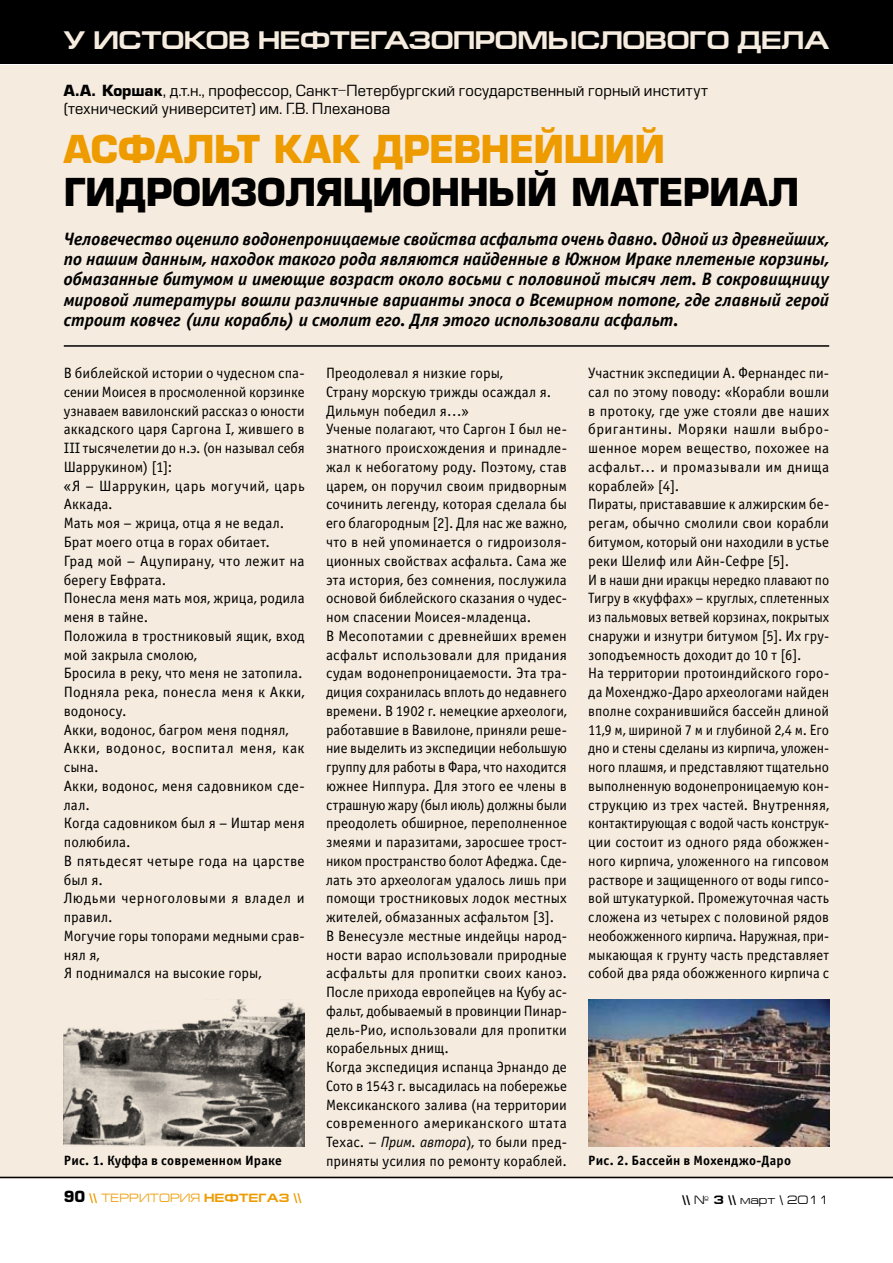
<style>
.page{position:relative;width:893px;height:1263px;background:#fff}
.page>*{position:absolute;margin:0;border:0;box-sizing:border-box;transform-origin:0 0}
.t1{font:700 37.5px "Europe";letter-spacing:-.01em;color:#000}
.t2{font:700 37.5px "Europe";letter-spacing:-.02em;color:#ee9b00}
.t3{font:700 25.5px "Europe Ext";letter-spacing:-.025em;color:#f5ebde}
.t4{font:italic 700 18px/20.2px "Officina Sans C";letter-spacing:-.005em;color:#000;text-align:justify}
.t5{font:15px/18.8px "Officina Sans C";letter-spacing:.005em;color:#000}
.t6{font:500 15px/18px "Europe";letter-spacing:.01em;color:#000}
.t7{font:700 13.5px "Officina Sans C";letter-spacing:.015em;color:#000}
.t8{font:700 12px "Europe Ext";color:#ee9b00}
.t9{font:12px "Europe Ext";color:#000}
.s1{font-weight:700}
.s2{font-style:italic}
.s3{font-family:"Europe";font-size:15px;color:#000}
.s4{font-weight:400}
</style>
<div class="page">
<div style="left:0;top:65px;width:893px;height:1113px;background:#f5ebde"></div>
<div style="left:0;top:0;width:893px;height:64px;background:#000"></div>
<hr style="left:0;top:1177px;width:893px;height:1px;background:#000">
<hr style="left:64px;top:345px;width:765px;height:2px;background:#000">
<img style="left:64px;top:999px;width:241px;height:148px">
<img style="left:588px;top:999px;width:241px;height:148px">
<h2 class="t3" style="left:64px;top:26px;width:217px">У истоков нефтегаз</h2>
<h2 class="t3" style="left:430px;top:26px;width:400px">опромыслового дела</h2>
<p class="t6" style="left:64px;top:83px;width:646px"><span class="s1">А.А. Коршак</span>, д.т.н., профессор, Санкт-Петербургский государственный горный институт (технический университет) им. Г.В. Плеханова</p>
<h1 class="t2" style="left:64px;top:127px;width:603px">Асфальт как древнейший</h1>
<h1 class="t1" style="left:64px;top:170px;width:737px">гидроизоляционный материал</h1>
<p class="t4" style="left:64px;top:229px;width:767px">Человечество оценило водонепроницаемые свойства асфальта очень давно. Одной из древнейших, по нашим данным, находок такого рода являются найденные в Южном Ираке плетеные корзины, обмазанные битумом и имеющие возраст около восьми с половиной тысяч лет. В сокровищницу мировой литературы вошли различные варианты эпоса о Всемирном потопе, где главный герой строит ковчег (или корабль) и смолит его. Для этого использовали асфальт.</p>
<p class="t5" style="left:64px;top:364px;width:242px">В библейской истории о чудесном спа&shy;сении Моисея в просмоленной корзинке узнаваем вавилонский рассказ о юности аккадского царя Саргона I, жившего в<br>III тысячелетии до н.э. (он называл себя<br>Шаррукином) [1]:<br>«Я – Шаррукин, царь могучий, царь<br>Аккада.<br>Мать моя – жрица, отца я не ведал.<br>Брат моего отца в горах обитает.<br>Град мой – Ацупирану, что лежит на берегу Евфрата.<br>Понесла меня мать моя, жрица, родила меня в тайне.<br>Положила в тростниковый ящик, вход мой закрыла смолою,<br>Бросила в реку, что меня не затопила.<br>Подняла река, понесла меня к Акки, водоносу.<br>Акки, водонос, багром меня поднял,<br>Акки, водонос, воспитал меня, как сына.<br>Акки, водонос, меня садовником сде&shy;лал.<br>Когда садовником был я – Иштар меня полюбила.<br>В пятьдесят четыре года на царстве был я.<br>Людьми черноголовыми я владел и правил.<br>Могучие горы топорами медными срав&shy;нял я,<br>Я поднимался на высокие горы,</p>
<p class="t5" style="left:326px;top:364px;width:243px">Преодолевал я низкие горы,<br>Страну морскую трижды осаждал я.<br>Дильмун победил я…»<br>Ученые полагают, что Саргон I был не&shy;знатного происхождения и принадле&shy;жал к небогатому роду. Поэтому, став царем, он поручил своим придворным сочинить легенду, которая сделала бы его благородным [2]. Для нас же важно, что в ней упоминается о гидроизоля&shy;ционных свойствах асфальта. Сама же эта история, без сомнения, послужила основой библейского сказания о чудес&shy;ном спасении Моисея-младенца.<br>В Месопотамии с древнейших времен асфальт использовали для придания судам водонепроницаемости. Эта тра&shy;диция сохранилась вплоть до недавнего времени. В 1902 г. немецкие археологи, работавшие в Вавилоне, приняли реше&shy;ние выделить из экспедиции небольшую группу для работы в Фара, что находится южнее Ниппура. Для этого ее члены в страшную жару (был июль) должны были преодолеть обширное, переполненное змеями и паразитами, заросшее трост&shy;ником пространство болот Афеджа. Сде&shy;лать это археологам удалось лишь при помощи тростниковых лодок местных жителей, обмазанных асфальтом [3].<br>В Венесуэле местные индейцы народ&shy;ности варао использовали природные асфальты для пропитки своих каноэ.<br>После прихода европейцев на Кубу ас&shy;фальт, добываемый в провинции Пинар&shy;дель-Рио, использовали для пропитки корабельных днищ.<br>Когда экспедиция испанца Эрнандо де Сото в 1543 г. высадилась на побережье Мексиканского залива (на территории современного американского штата Техас. – <span class="s2">Прим. автора</span>), то были пред&shy;приняты усилия по ремонту кораблей.</p>
<p class="t5" style="left:588px;top:364px;width:242px">Участник экспедиции А. Фернандес пи&shy;сал по этому поводу: «Корабли вошли в протоку, где уже стояли две наших бригантины. Моряки нашли выбро&shy;шенное морем вещество, похожее на асфальт… и промазывали им днища кораблей» [4].<br>Пираты, пристававшие к алжирским бе&shy;регам, обычно смолили свои корабли битумом, который они находили в устье реки Шелиф или Айн-Сефре [5].<br>И в наши дни иракцы нередко плавают по Тигру в «куффах» – круглых, сплетенных из пальмовых ветвей корзинах, покрытых снаружи и изнутри битумом [5]. Их гру&shy;зоподъемность доходит до 10 т [6].<br>На территории протоиндийского горо&shy;да Мохенджо-Даро археологами найден вполне сохранившийся бассейн длиной 11,9 м, шириной 7 м и глубиной 2,4 м. Его дно и стены сделаны из кирпича, уложен&shy;ного плашмя, и представляют тщательно выполненную водонепроницаемую кон&shy;струкцию из трех частей. Внутренняя, контактирующая с водой часть конструк&shy;ции состоит из одного ряда обожжен&shy;ного кирпича, уложенного на гипсовом растворе и защищенного от воды гипсо&shy;вой штукатуркой. Промежуточная часть сложена из четырех с половиной рядов необожженного кирпича. Наружная, при&shy;мыкающая к грунту часть представляет собой два ряда обожженного кирпича с</p>
<p class="t7" style="left:64px;top:1153px;width:220px">Рис. 1. Куффа в современном Ираке</p>
<p class="t7" style="left:588px;top:1153px;width:204px">Рис. 2. Бассейн в Мохенджо-Даро</p>
<p class="t8" style="left:64px;top:1191px;width:239px"><span class="s3">90</span> \\ <span class="s4">ТЕРРИТОРИЯ</span> НЕФТЕГАЗ \\</p>
<p class="t9" style="left:682px;top:1193px;width:148px"><span class="s1">\\</span> № <span class="s1">3 \\</span> март \ 2011</p>
</div>
